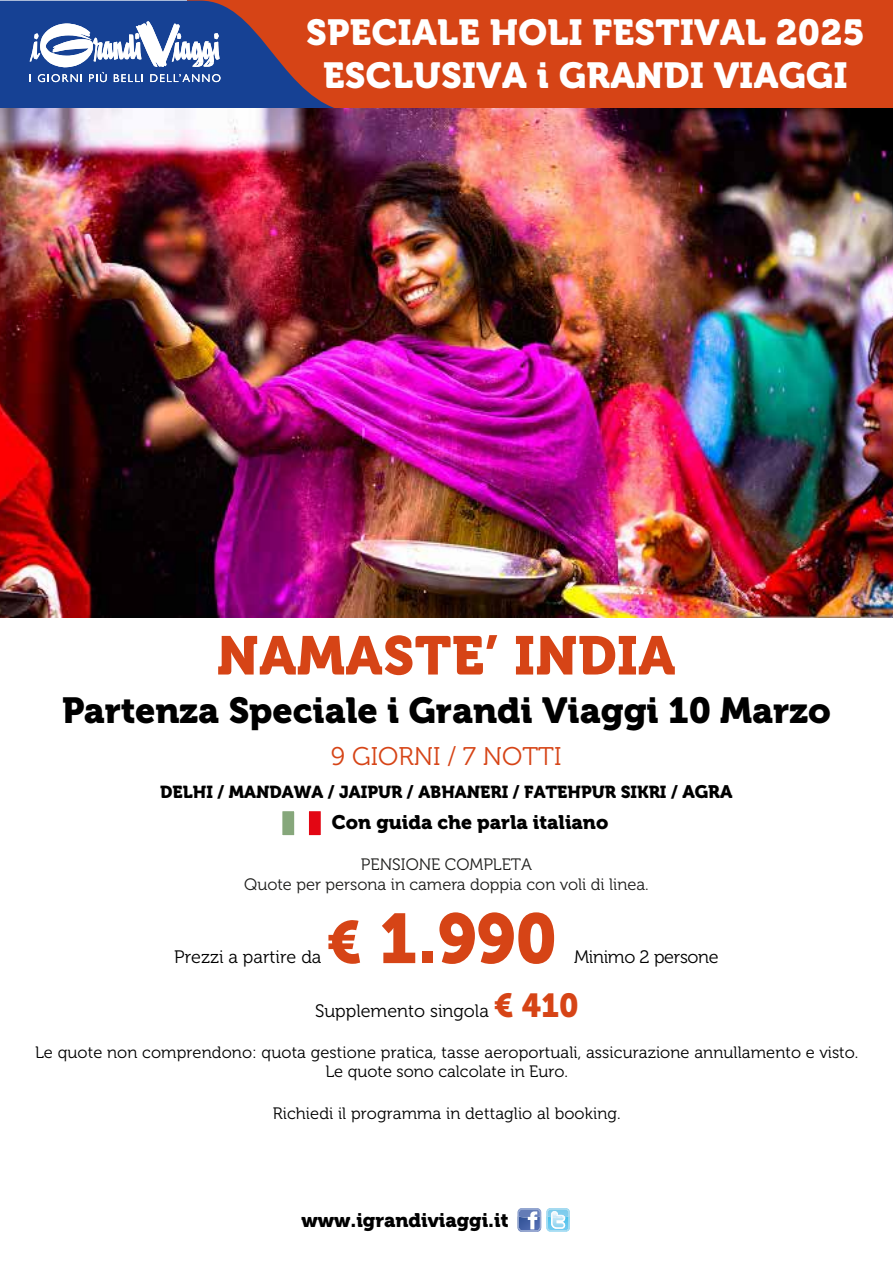
<style>
.page{position:relative;width:893px;height:1263px;background:#fff}
.page>*{position:absolute;margin:0;border:0;box-sizing:border-box;transform-origin:0 0}
.t1{font:69.75px "Museo 900";color:#d64416;scale:.95 1}
.t2{font:54px "Museo 900";letter-spacing:.01em;color:#d64416}
.t3{font:36px/43.2px "Museo 900";letter-spacing:.01em;color:#fff;text-align:center}
.t4{font:36px "Museo 900";color:#000}
.t5{font:25.5px "Museo 300";color:#d64416}
.t6{font:19.5px "Museo 900";color:#000}
.t7{font:18px "Museo 300";color:#000}
.t8{font:18px "Museo 300";letter-spacing:-.02em;color:#000}
.t9{font:17.25px "Museo 900";color:#000}
.t10{font:16.5px/19.8px "Museo 300";letter-spacing:.005em;color:#000;text-align:center}
.t11{font:16.5px/19.8px "Museo 300";color:#1d1d1b;text-align:center}
.s1{font-size:18px}
.s2{font-size:59.25px}
.s3{font-family:"Museo 900";font-size:33.15px;color:#d64416}
</style>
<div class="page">
<div style="left:187px;top:0;width:706px;height:108px;background:#d64416"></div>
<svg style="left:518px;top:1208px;width:52px;height:24px"></svg>
<svg style="left:0;top:1px;width:334px;height:107px"></svg>
<div style="left:281px;top:810px;width:15px;height:27px;background:#86a77b;border:2px solid #fff"></div>
<div style="left:307px;top:810px;width:15px;height:27px;background:#e30613;border:2px solid #fff"></div>
<img style="left:0;top:108px;width:893px;height:510px">
<h3 class="t3" style="left:306px;top:11px;width:560px">SPECIALE HOLI FESTIVAL 2025<br>ESCLUSIVA i GRANDI VIAGGI</h3>
<h2 class="t2" style="left:217px;top:625px;width:460px">NAMASTE’ INDIA</h2>
<h3 class="t4" style="left:62px;top:690px;width:770px">Partenza Speciale i Grandi Viaggi 10 Marzo</h3>
<h3 class="t5" style="left:331px;top:742px;width:232px">9 GIORNI / 7 NOTTI</h3>
<p class="t9" style="left:160px;top:782px;width:574px">DELHI / MANDAWA / JAIPUR / ABHANERI / FATEHPUR SIKRI / <span class="s1">AGRA</span></p>
<p class="t6" style="left:332px;top:811px;width:278px">Con guida che parla italiano</p>
<p class="t11" style="left:244px;top:855px;width:406px">PENSIONE COMPLETA<br>Quote per persona in camera doppia con voli di linea.</p>
<h1 class="t1" style="left:326px;top:899px;width:244px"><span class="s2">€</span> 1.990</h1>
<p class="t7" style="left:174px;top:947px;width:149px">Prezzi a partire da</p>
<p class="t8" style="left:574px;top:947px;width:146px">Minimo 2 persone</p>
<p class="t7" style="left:315px;top:1001px;width:265px">Supplemento singola <span class="s3">€ 410</span></p>
<p class="t10" style="left:35px;top:1042px;width:825px">Le quote non comprendono: quota gestione pratica, tasse aeroportuali, assicurazione annullamento e visto.<br>Le quote sono calcolate in Euro.</p>
<p class="t10" style="left:273px;top:1103px;width:349px">Richiedi il programma in dettaglio al booking.</p>
<p class="t6" style="left:301px;top:1209px;width:209px">www.igrandiviaggi.it</p>
</div>
